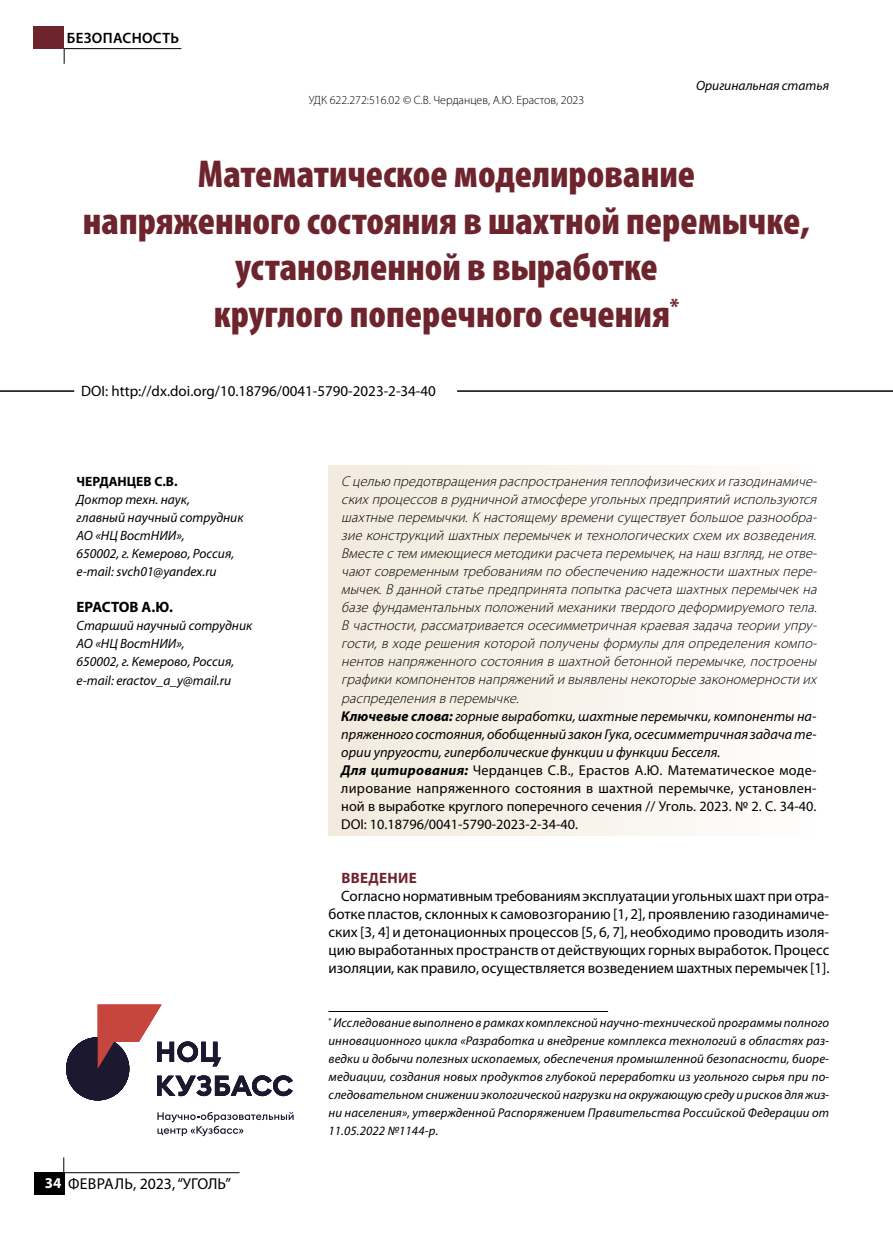
<style>
.page{position:relative;width:893px;height:1234px;background:#fff}
.page>*{position:absolute;margin:0;border:0;box-sizing:border-box;transform-origin:0 0}
.t1{font:900 condensed 39px/46.8px "Myriad Pro";color:#6e242d;text-align:center}
.t2{font:15.75px "Myriad Pro";color:#000}
.t3{font:15px/18px "Myriad Pro";color:#000;text-align:justify}
.t4{font:600 15px "Myriad Pro";letter-spacing:.02em;color:#000}
.t5{font:700 15px "Myriad Pro";letter-spacing:-.025em;color:#000}
.t6{font:700 15px "Myriad Pro";letter-spacing:.02em;color:#6e242d}
.t7{font:italic 300 14.25px/18px "Myriad Pro";color:#000}
.t8{font:italic 13.5px/18px "Myriad Pro";color:#000}
.t9{font:700 13.5px "Myriad Pro";color:#000}
.t10{font:italic 12.75px/18px "Myriad Pro";letter-spacing:.01em;color:#000;text-align:justify}
.t11{font:300 12px "Myriad Pro";color:#000}
.s1{font-weight:700;font-size:15px;color:#fff}
.s2{font-weight:700}
.s3{font-weight:400}
.s4{font-weight:400;font-style:normal}
</style>
<div class="page">
<div style="left:328px;top:465px;width:501px;height:370px;background:linear-gradient(to right,#f2e9db,#fffefd)"></div>
<hr style="left:0;top:390px;width:74px;height:2px;background:#000">
<hr style="left:457px;top:390px;width:436px;height:2px;background:#000">
<svg style="left:66px;top:1004px;width:227px;height:96px"></svg>
<svg style="left:157px;top:1111px;width:137px;height:24px"></svg>
<div style="left:34px;top:1171px;width:30px;height:23px;background:#000"></div>
<hr style="left:64px;top:1171px;width:176px;height:1px;background:#000">
<svg style="left:63px;top:1157px;width:1px;height:15px"></svg>
<hr style="left:64px;top:48px;width:117px;height:1px;background:#000">
<svg style="left:64px;top:48px;width:1px;height:16px"></svg>
<div style="left:34px;top:27px;width:30px;height:22px;background:#6e242d"></div>
<hr style="left:328px;top:1010px;width:280px;height:1px;background:#000">
<p class="t4" style="left:67px;top:28px;width:114px">БЕЗОПАСНОСТЬ</p>
<p class="t11" style="left:309px;top:93px;width:277px">УДК 622.272:516.02 © С.В. Черданцев, А.Ю. Ерастов, 2023</p>
<p class="t8" style="left:696px;top:76px;width:135px">Оригинальная статья</p>
<h1 class="t1" style="left:83px;top:151px;width:729px">Математическое моделирование<br>напряженного состояния в шахтной перемычке, установленной в выработке<br>круглого поперечного сечения<sup>*</sup></h1>
<p class="t3" style="left:81px;top:382px;width:356px">DOI: http://dx.doi.org/10.18796/0041-5790-2023-2-34-40</p>
<p class="t9" style="left:77px;top:473px;width:103px">ЧЕРДАНЦЕВ С.В.</p>
<p class="t8" style="left:77px;top:490px;width:168px">Доктор техн. наук,<br>главный научный сотрудник<br>АО «НЦ ВостНИИ»,<br>650002, г. Кемерово, Россия, e-mail: svch01@yandex.ru</p>
<p class="t5" style="left:77px;top:597px;width:98px">ЕРАСТОВ А.Ю.</p>
<p class="t8" style="left:77px;top:616px;width:177px">Старший научный сотрудник<br>АО «НЦ ВостНИИ»,<br>650002, г. Кемерово, Россия, e-mail: eractov_a_y@mail.ru</p>
<p class="t2" style="left:45px;top:1173px;width:188px"><span class="s1">34</span> ФЕВРАЛЬ, 2023, “УГОЛЬ”</p>
<p class="t7" style="left:341px;top:472px;width:481px">С целью предотвращенияраспространениятеплофизическихи газодинамиче&shy;скихпроцессовврудничной атмосфере угольныхпредприятий используются шахтные перемычки.К настоящемувремени существуетбольшое разнообра&shy;зие конструкций шахтныхперемычеки технологическихсхем ихвозведения.<br>Вместе стем имеющиесяметодики расчетаперемычек,нанаш взгляд,не отве&shy;чаютсовременным требованиям по обеспечению надежности шахтныхпере&shy;мычек.В данной статье предпринятапопыткарасчеташахтныхперемычекна базе фундаментальныхположений механики твердого деформируемого тела.<br>В частности,рассматриваетсяосесимметричнаякраеваязадачатеории упру&shy;гости,в ходе решениякоторой получены формулы дляопределениякомпо&shy;нентовнапряженного состояниявшахтной бетонной перемычке,построены графики компонентовнапряжений и выявлены некоторые закономерности их распределениявперемычке.<br><span class="s2">Ключевые слова:</span> <span class="s3">горные выработки, шахтные перемычки, компоненты на&shy;пряженного состояния, обобщенный закон Гука, осесимметричная задача те&shy;ории упругости, гиперболические функции и функции Бесселя.<br></span><span class="s2">Для цитирования:</span> <span class="s4">Черданцев С.В., Ерастов А.Ю. Математическое моде&shy;лирование напряженного состояния в шахтной перемычке, установлен&shy;ной в выработке круглого поперечного сечения // Уголь. 2023. № 2. С. 34-40.<br>DOI: 10.18796/0041-5790-2023-2-34-40.</span></p>
<p class="t6" style="left:341px;top:867px;width:77px">Введение</p>
<p class="t3" style="left:328px;top:886px;width:503px;text-indent:13px">Согласно нормативным требованиям эксплуатации угольных шахт при отра&shy;ботке пластов, склонных к самовозгоранию [1, 2], проявлению газодинамиче&shy;ских [3, 4] и детонационных процессов [5, 6, 7], необходимо проводить изоля&shy;цию выработанных пространств от действующих горных выработок. Процесс изоляции, как правило, осуществляется возведением шахтных перемычек [1].</p>
<p class="t10" style="left:328px;top:1013px;width:502px"><sup>*</sup> Исследование выполнено в рамках комплексной научно-технической программы полного инновационного цикла «Разработка и внедрение комплекса технологий в областях раз&shy;ведки и добычи полезных ископаемых, обеспечения промышленной безопасности, биоре&shy;медиации, создания новых продуктов глубокой переработки из угольного сырья при по&shy;следовательном снижении экологической нагрузки на окружающую среду и рисков для жиз&shy;ни населения», утвержденной Распоряжением Правительства Российской Федерации от 11.05.2022 №1144-р.</p>
</div>
